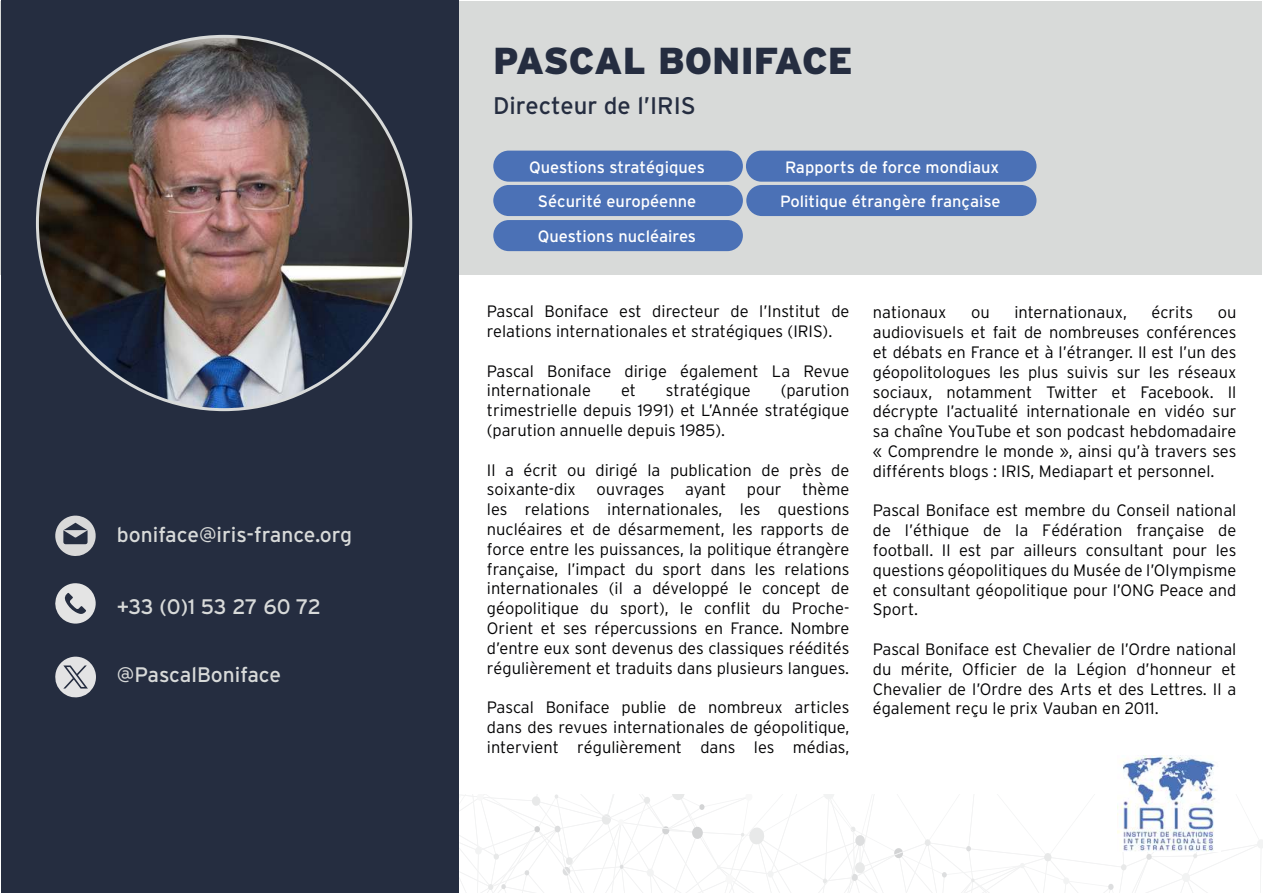
<style>
.page{position:relative;width:1263px;height:893px;background:#fff}
.page>*{position:absolute;margin:0;border:0;box-sizing:border-box;transform-origin:0 0}
.t1{font:900 37.5px "Interstate";letter-spacing:-.005em;color:#252d40}
.t2{font:24px "Interstate";color:#252d40}
.t3{font:21px "Interstate";color:#d8dad9}
.t4{font:300 16.5px/19.8px "Interstate";color:#020203;text-align:justify}
.t5{font:16.5px "Interstate";color:#fff}
.t6{font:16.35px "Interstate";color:#fff}
</style>
<div class="page">
<div style="left:1px;top:1px;width:1261px;height:273px;background:#d8dad9"></div>
<div style="left:1px;top:0;width:457px;height:892px;background:#252d40"></div>
<svg style="left:459px;top:794px;width:804px;height:99px"></svg>
<img style="left:1117px;top:755px;width:103px;height:96px">
<img style="left:37px;top:36px;width:374px;height:374px;border-radius:187px">
<div style="left:493px;top:151px;width:250px;height:31px;background:#4b71b6;border-radius:16px"></div>
<div style="left:746px;top:151px;width:290px;height:31px;background:#4b71b6;border-radius:16px"></div>
<div style="left:493px;top:220px;width:250px;height:31px;background:#4b71b6;border-radius:16px"></div>
<div style="left:746px;top:185px;width:290px;height:31px;background:#4b71b6;border-radius:16px"></div>
<svg style="left:55px;top:583px;width:41px;height:41px"></svg>
<svg style="left:55px;top:516px;width:41px;height:40px"></svg>
<div style="left:493px;top:185px;width:250px;height:31px;background:#4b71b6;border-radius:16px"></div>
<svg style="left:55px;top:657px;width:41px;height:41px"></svg>
<p class="t3" style="left:117px;top:523px;width:237px">boniface@iris-france.org</p>
<p class="t3" style="left:117px;top:594px;width:206px">+33 (0)1 53 27 60 72</p>
<p class="t3" style="left:117px;top:663px;width:166px">@PascalBoniface</p>
<h1 class="t1" style="left:493px;top:39px;width:361px">PASCAL BONIFACE</h1>
<h2 class="t2" style="left:493px;top:92px;width:204px">Directeur de l’IRIS</h2>
<p class="t5" style="left:529px;top:158px;width:177px">Questions stratégiques</p>
<p class="t5" style="left:785px;top:158px;width:216px">Rapports de force mondiaux</p>
<p class="t5" style="left:538px;top:192px;width:160px">Sécurité européenne</p>
<p class="t5" style="left:538px;top:227px;width:160px">Questions nucléaires</p>
<p class="t6" style="left:780px;top:192px;width:222px">Politique étrangère française</p>
<p class="t4" style="left:487px;top:301px;width:364px">Pascal Boniface est directeur de l’Institut de relations internationales et stratégiques (IRIS).</p>
<p class="t4" style="left:487px;top:361px;width:364px">Pascal Boniface dirige également La Revue internationale</p>
<p class="t4" style="left:621px;top:381px;width:16px">et</p>
<p class="t4" style="left:666px;top:381px;width:86px">stratégique</p>
<p class="t4" style="left:487px;top:381px;width:364px;text-indent:294px">(parution trimestrielle depuis 1991) et L’Année stratégique (parution annuelle depuis 1985).</p>
<p class="t4" style="left:487px;top:460px;width:364px">Il a écrit ou dirigé la publication de près de soixante-dix ouvrages ayant pour thème les relations internationales, les questions nucléaires et de désarmement, les rapports de force entre les puissances, la politique étrangère française, l’impact du sport dans les relations internationales (il a développé le concept de géopolitique du sport), le conflit du Proche-Orient et ses répercussions en France. Nombre d’entre eux sont devenus des classiques réédités régulièrement et traduits dans plusieurs langues.</p>
<p class="t4" style="left:487px;top:697px;width:364px">Pascal Boniface publie de nombreux articles dans des revues internationales de géopolitique, intervient régulièrement dans les médias,</p>
<p class="t4" style="left:873px;top:302px;width:75px">nationaux</p>
<p class="t4" style="left:971px;top:302px;width:20px">ou</p>
<p class="t4" style="left:1014px;top:302px;width:114px">internationaux,</p>
<p class="t4" style="left:1151px;top:302px;width:43px">écrits</p>
<p class="t4" style="left:873px;top:302px;width:365px;text-indent:345px">ou audiovisuels et fait de nombreuses conférences et débats en France et à l’étranger. Il est l’un des géopolitologues les plus suivis sur les réseaux sociaux, notamment Twitter et Facebook. Il décrypte l’actualité internationale en vidéo sur sa chaîne YouTube et son podcast hebdomadaire « Comprendre le monde », ainsi qu’à travers ses différents blogs : IRIS, Mediapart et personnel.</p>
<p class="t4" style="left:873px;top:500px;width:365px">Pascal Boniface est membre du Conseil national de l’éthique de la Fédération française de football. Il est par ailleurs consultant pour les questions géopolitiques du Musée de l’Olympisme et consultant géopolitique pour l’ONG Peace and Sport.</p>
<p class="t4" style="left:873px;top:639px;width:365px">Pascal Boniface est Chevalier de l’Ordre national du mérite, Officier de la Légion d’honneur et Chevalier de l’Ordre des Arts et des Lettres. Il a également reçu le prix Vauban en 2011.</p>
</div>
